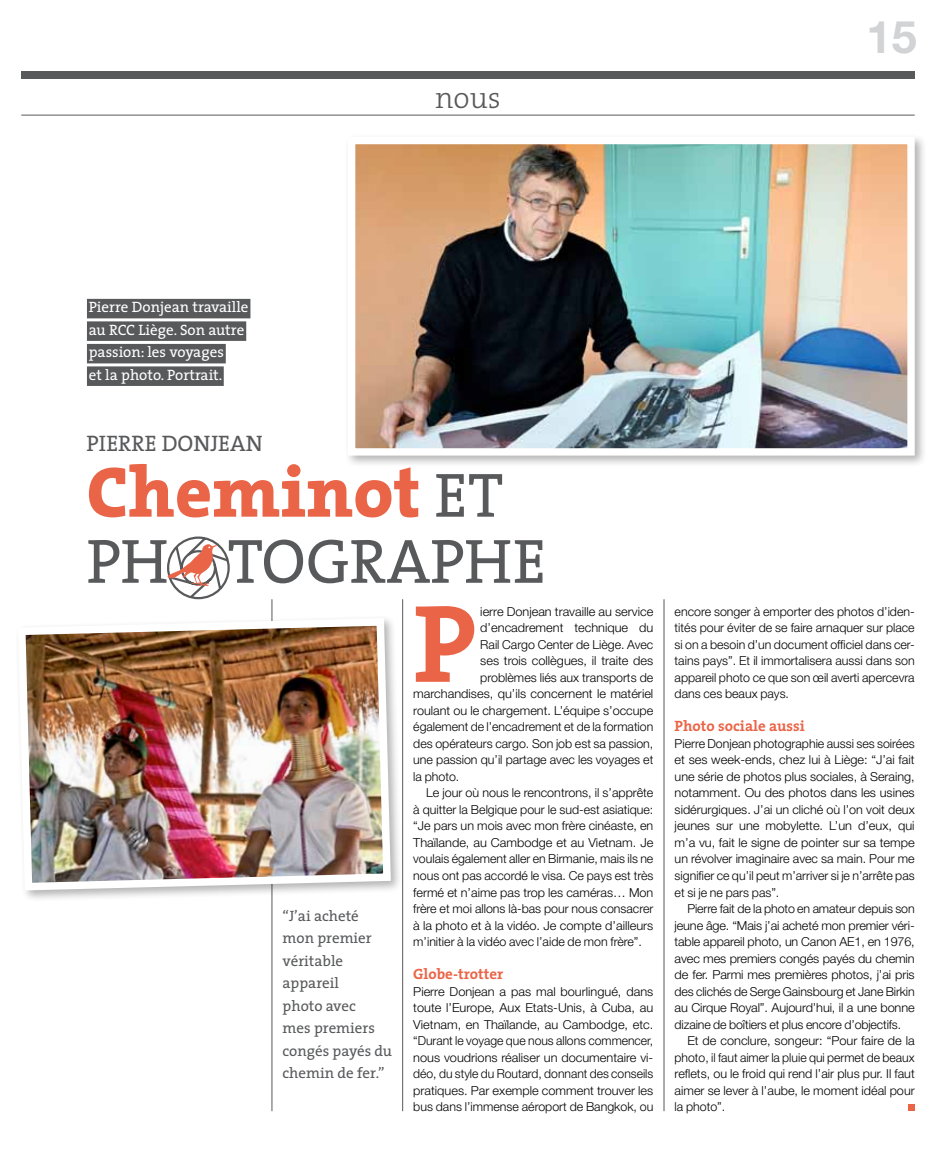
<style>
.page{position:relative;width:936px;height:1149px;background:#fff}
.page>*{position:absolute;margin:0;border:0;box-sizing:border-box;transform-origin:0 0}
.t1{font:700 111.45px "The Serif";color:#ea6547}
.t2{font:800 72px "The Serif";color:#ea6547}
.t3{font:63px "The Serif";color:#58595b}
.t4{font:700 45px "Helvetica Neue LT Std";color:#d1d3d4}
.t5{font:300 30px "The Serif";color:#58595b}
.t6{font:22.5px "The Serif";color:#58595b}
.t7{font:15px/22.5px "The Serif";color:#58595b}
.t8{font:15px/22.5px "The Serif";color:#fff}
.t9{font:700 15px "The Serif";color:#ea6547}
.t10{font:300 12.3px/16.5px "Helvetica Neue LT Std";color:#000;text-align:justify}
.s1{font-weight:400;font-size:63px;color:#58595b}
</style>
<div class="page">
<div style="left:21px;top:71px;width:893px;height:7px;background:#58595b"></div>
<hr style="left:21px;top:115px;width:893px;height:1px;background:#58595b">
<hr style="left:402px;top:599px;width:1px;height:511px;background:#58595b">
<hr style="left:271px;top:599px;width:1px;height:511px;background:#58595b">
<hr style="left:663px;top:599px;width:1px;height:511px;background:#58595b">
<div style="left:87px;top:299px;width:163px;height:19px;background:#58595b"></div>
<div style="left:87px;top:321px;width:159px;height:20px;background:#58595b"></div>
<div style="left:87px;top:344px;width:139px;height:19px;background:#58595b"></div>
<div style="left:87px;top:366px;width:137px;height:20px;background:#58595b"></div>
<svg style="left:167px;top:536px;width:63px;height:64px"></svg>
<svg style="left:908px;top:1104px;width:6px;height:6px"></svg>
<div style="left:344px;top:133px;width:582px;height:335px;background:#000;opacity:.3"></div>
<img style="left:356px;top:145px;width:550px;height:302px">
<div style="left:348px;top:137px;width:566px;height:318px;border:7px solid #fff"></div>
<div style="left:14px;top:614px;width:389px;height:288px;background:#000;opacity:.3"></div>
<img style="left:14px;top:614px;width:380px;height:280px">
<h3 class="t5" style="left:435px;top:73px;width:67px">nous</h3>
<h3 class="t4" style="left:866px;top:10px;width:52px">15</h3>
<p class="t8" style="left:89px;top:295px;width:161px">Pierre D onjean travaille au RCCL</p>
<p class="t8" style="left:89px;top:318px;width:157px;text-indent:57px">iège. Son autre passion: les voyages<br>et la photo. Portrait.</p>
<h3 class="t6" style="left:87px;top:424px;width:175px">Pierre Donjean</h3>
<h2 class="t2" style="left:87px;top:431px;width:418px">Cheminot <span class="s1">et</span></h2>
<h3 class="t3" style="left:87px;top:509px;width:461px">ph tographe</h3>
<p class="t7" style="left:282px;top:903px;width:111px">“J’ai acheté mon premier véritable appareil<br>photo avec<br>mes premiers congés payés du chemin de fer.”</p>
<h1 class="t1" style="left:413px;top:550px;width:60px">P</h1>
<p class="t10" style="left:480px;top:602px;width:174px">ierre Donjean travaille au service</p>
<p class="t10" style="left:480px;top:619px;width:174px">d’encadrement technique du</p>
<p class="t10" style="left:480px;top:635px;width:174px">Rail Cargo Center de Liège. Avec</p>
<p class="t10" style="left:480px;top:652px;width:174px">ses trois collègues, il traite des</p>
<p class="t10" style="left:480px;top:668px;width:174px">problèmes liés aux transports de</p>
<p class="t10" style="left:413px;top:685px;width:241px">marchandises, qu’ils concernent le matériel</p>
<p class="t10" style="left:413px;top:701px;width:241px">roulant ou le chargement. L’équipe s’occupe</p>
<p class="t10" style="left:413px;top:718px;width:241px">également de l’encadrement et de la formation</p>
<p class="t10" style="left:413px;top:734px;width:241px">des opérateurs cargo. Son job est sa passion,</p>
<p class="t10" style="left:413px;top:751px;width:241px">une passion qu’il partage avec les voyages et</p>
<p class="t10" style="left:413px;top:767px;width:48px">la photo.</p>
<p class="t10" style="left:426px;top:784px;width:229px">Le jour où nous le rencontrons, il s’apprête</p>
<p class="t10" style="left:413px;top:800px;width:241px">à quitter la Belgique pour le sud-est asiatique:</p>
<p class="t10" style="left:413px;top:817px;width:241px">“Je pars un mois avec mon frère cinéaste, en</p>
<p class="t10" style="left:413px;top:833px;width:241px">Thaïlande, au Cambodge et au Vietnam. Je</p>
<p class="t10" style="left:413px;top:850px;width:241px">voulais également aller en Birmanie, mais ils ne</p>
<p class="t10" style="left:413px;top:866px;width:241px">nous ont pas accordé le visa. Ce pays est très</p>
<p class="t10" style="left:413px;top:883px;width:241px">fermé et n’aime pas trop les caméras… Mon</p>
<p class="t10" style="left:413px;top:899px;width:241px">frère et moi allons là-bas pour nous consacrer</p>
<p class="t10" style="left:413px;top:916px;width:241px">à la photo et à la vidéo. Je compte d’ailleurs</p>
<p class="t10" style="left:413px;top:932px;width:230px">m’initier à la vidéo avec l’aide de mon frère”.</p>
<p class="t9" style="left:413px;top:961px;width:91px">Globe-trotter</p>
<p class="t10" style="left:413px;top:982px;width:241px">Pierre Donjean a pas mal bourlingué, dans toute l’Europe, Aux Etats-Unis, à Cuba, au Vietnam, en Thaïlande, au Cambodge, etc. “Durant le voyage que nous allons commencer, nous voudrions réaliser un documentaire vi&shy;déo, du style du Routard, donnant des conseils pratiques. Par exemple comment trouver les bus dans l’immense aéroport de Bangkok, ou</p>
<p class="t10" style="left:674px;top:602px;width:241px">encore songer à emporter des photos d’iden&shy;tités pour éviter de se faire arnaquer sur place si on a besoin d’un document officiel dans cer&shy;tains pays”. Et il immortalisera aussi dans son appareil photo ce que son œil averti apercevra dans ces beaux pays.</p>
<p class="t9" style="left:674px;top:713px;width:132px">Photo sociale aussi</p>
<p class="t10" style="left:674px;top:734px;width:241px">Pierre Donjean photographie aussi ses soirées et ses week-ends, chez lui à Liège: “J’ai fait une série de photos plus sociales, à Seraing, notamment. Ou des photos dans les usines sidérurgiques. J’ai un cliché où l’on voit deux jeunes sur une mobylette. L’un d’eux, qui m’a vu, fait le signe de pointer sur sa tempe un révolver imaginaire avec sa main. Pour me signifier ce qu’il peut m’arriver si je n’arrête pas et si je ne pars pas”.</p>
<p class="t10" style="left:674px;top:899px;width:241px;text-indent:13px">Pierre fait de la photo en amateur depuis son jeune âge. “Mais j’ai acheté mon premier véri&shy;table appareil photo, un Canon AE1, en 1976, avec mes premiers congés payés du chemin de fer. Parmi mes premières photos, j’ai pris des clichés de Serge Gainsbourg et Jane Birkin au Cirque Royal”. Aujourd’hui, il a une bonne dizaine de boîtiers et plus encore d’objectifs.</p>
<p class="t10" style="left:674px;top:1031px;width:241px;text-indent:13px">Et de conclure, songeur: “Pour faire de la photo, il faut aimer la pluie qui permet de beaux reflets, ou le froid qui rend l’air plus pur. Il faut aimer se lever à l’aube, le moment idéal pour la photo”.</p>
</div>
